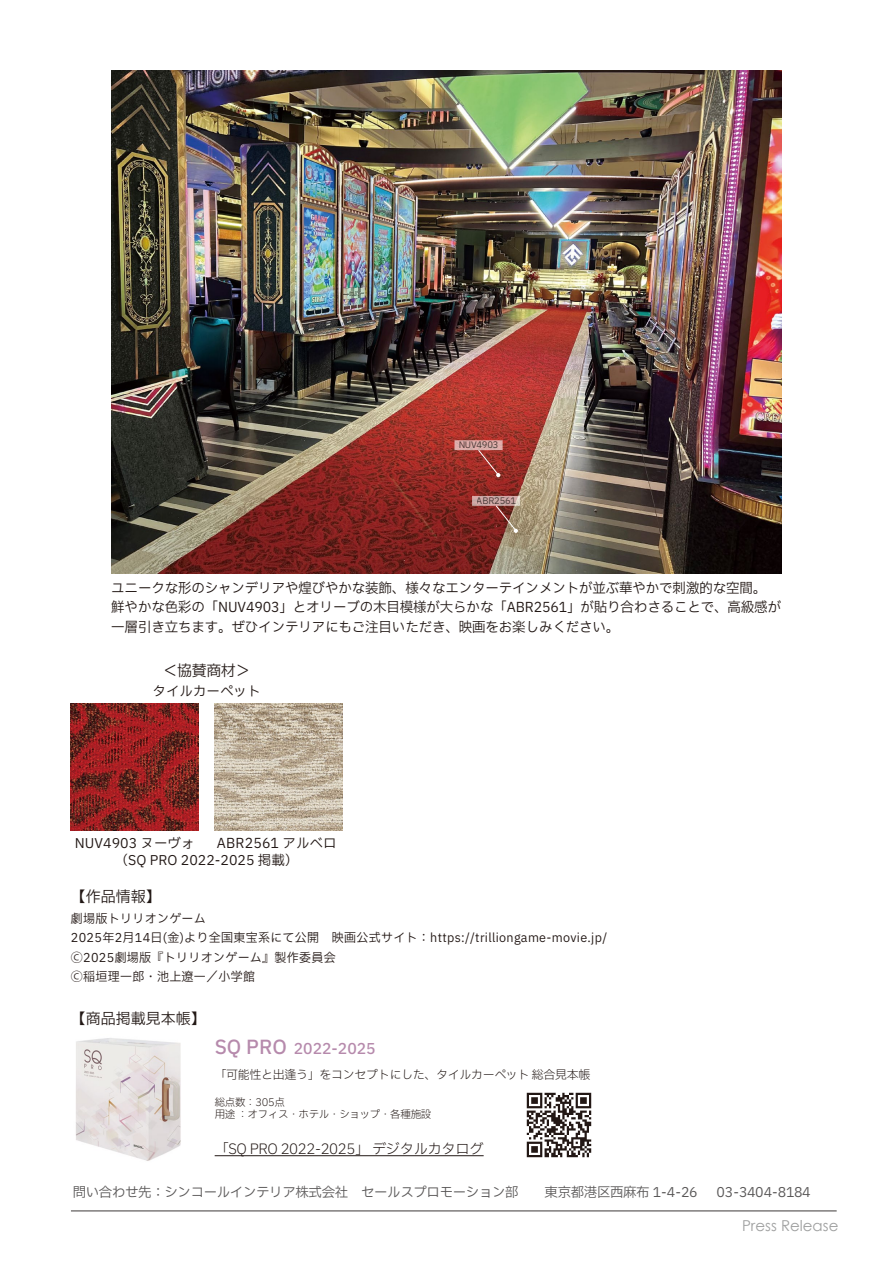
<style>
.page{position:relative;width:893px;height:1263px;background:#fff}
.page>*{position:absolute;margin:0;border:0;box-sizing:border-box;transform-origin:0 0}
.t1{font:15px "IBM Plex Sans JP";color:#221815}
.t2{font:15px "IBM Plex Sans JP Medm";color:#b68aac}
.t3{font:15px "Century Gothic";color:#9fa0a0}
.t4{font:300 14.25px "IBM Plex Sans JP";letter-spacing:-.03em;color:#221815}
.t5{font:13.8px/19.5px "IBM Plex Sans JP";letter-spacing:-.01em;color:#221815}
.t6{font:13.8px "IBM Plex Sans JP";letter-spacing:.01em;color:#221714}
.t7{font:13.5px "IBM Plex Sans JP";letter-spacing:-.03em;color:#595757}
.t8{font:13.5px "IBM Plex Sans JP";color:#221815}
.t9{font:12.3px/19.5px "IBM Plex Sans JP";letter-spacing:.025em;color:#221714}
.t10{font:300 12px "IBM Plex Sans JP";letter-spacing:-.03em;color:#221815}
.t11{font:300 10.5px/12.6px "IBM Plex Sans JP";letter-spacing:-.03em;color:#221815}
.t12{font:9px "IBM Plex Sans JP";letter-spacing:-.03em;color:#221815}
.s1{font-size:13.5px;color:#221815}
.s2{font-family:"Koz Go Pr 6 N"}
.s3{font-size:19.5px}
</style>
<div class="page">
<img style="left:76px;top:1038px;width:105px;height:123px">
<img style="left:526px;top:1092px;width:66px;height:66px">
<hr style="left:215px;top:1155px;width:269px;height:1px;background:#221815">
<img style="left:71px;top:703px;width:128px;height:128px">
<img style="left:215px;top:703px;width:127px;height:128px">
<hr style="left:71px;top:1210px;width:766px;height:1px;background:#3e3a39">
<img style="left:111px;top:71px;width:671px;height:502px">
<svg style="left:472px;top:496px;width:48px;height:37px;background:#9b5c55"></svg>
<svg style="left:454px;top:440px;width:49px;height:37px;background:#af544e"></svg>
<p class="t12" style="left:458px;top:438px;width:41px">NUV4903</p>
<p class="t12" style="left:477px;top:494px;width:41px">ABR2561</p>
<p class="t5" style="left:111px;top:577px;width:671px">ユニークな形のシャンデリアや煌びやかな装飾、様々なエンターテインメントが並ぶ華やかで刺激的な空間。鮮やかな色彩の「NUV4903」とオリーブの木目模様が大らかな「ABR2561」が貼り合わさることで、高級感が一層引き立ちます。ぜひインテリアにもご注目いただき、映画をお楽しみください。</p>
<p class="t1" style="left:163px;top:660px;width:89px">＜協賛商材＞</p>
<p class="t8" style="left:153px;top:681px;width:109px">タイルカーペット</p>
<p class="t8" style="left:75px;top:833px;width:121px">NUV4903 ヌーヴォ</p>
<p class="t6" style="left:217px;top:833px;width:121px">ABR2561 <span class="s1">アルベロ</span></p>
<p class="t8" style="left:115px;top:850px;width:185px">（SQ PRO 2022-2025 掲載）</p>
<p class="t1" style="left:71px;top:885px;width:91px">【作品情報】</p>
<p class="t9" style="left:71px;top:907px;width:538px">劇場版トリリオンゲーム<br>2025年2月14日(金)より全国東宝系にて公開　映画公式サイト：https://trilliongame-movie.jp/ <span class="s2">Ⓒ</span>2025劇場版『トリリオンゲーム』製作委員会<br><span class="s2">Ⓒ</span>稲垣理一郎・池上遼一／小学館</p>
<p class="t1" style="left:71px;top:1008px;width:137px">【商品掲載見本帳】</p>
<p class="t2" style="left:215px;top:1037px;width:163px"><span class="s3">SQ PRO</span> 2022-2025</p>
<p class="t11" style="left:215px;top:1095px;width:218px">総点数：305点<br>用途 ：オフィス・ホテル・ショップ・各種施設</p>
<p class="t10" style="left:215px;top:1066px;width:377px">「可能性と出逢う」をコンセプトにした、タイルカーペット 総合見本帳</p>
<p class="t4" style="left:215px;top:1138px;width:270px">「SQ PRO 2022-2025」 デジタルカタログ</p>
<p class="t7" style="left:73px;top:1182px;width:740px">問い合わせ先：シンコールインテリア株式会社　セールスプロモーション部　　東京都港区西麻布 1-4-26　 03-3404-8184</p>
<p class="t3" style="left:742px;top:1215px;width:98px">Press Release</p>
</div>
